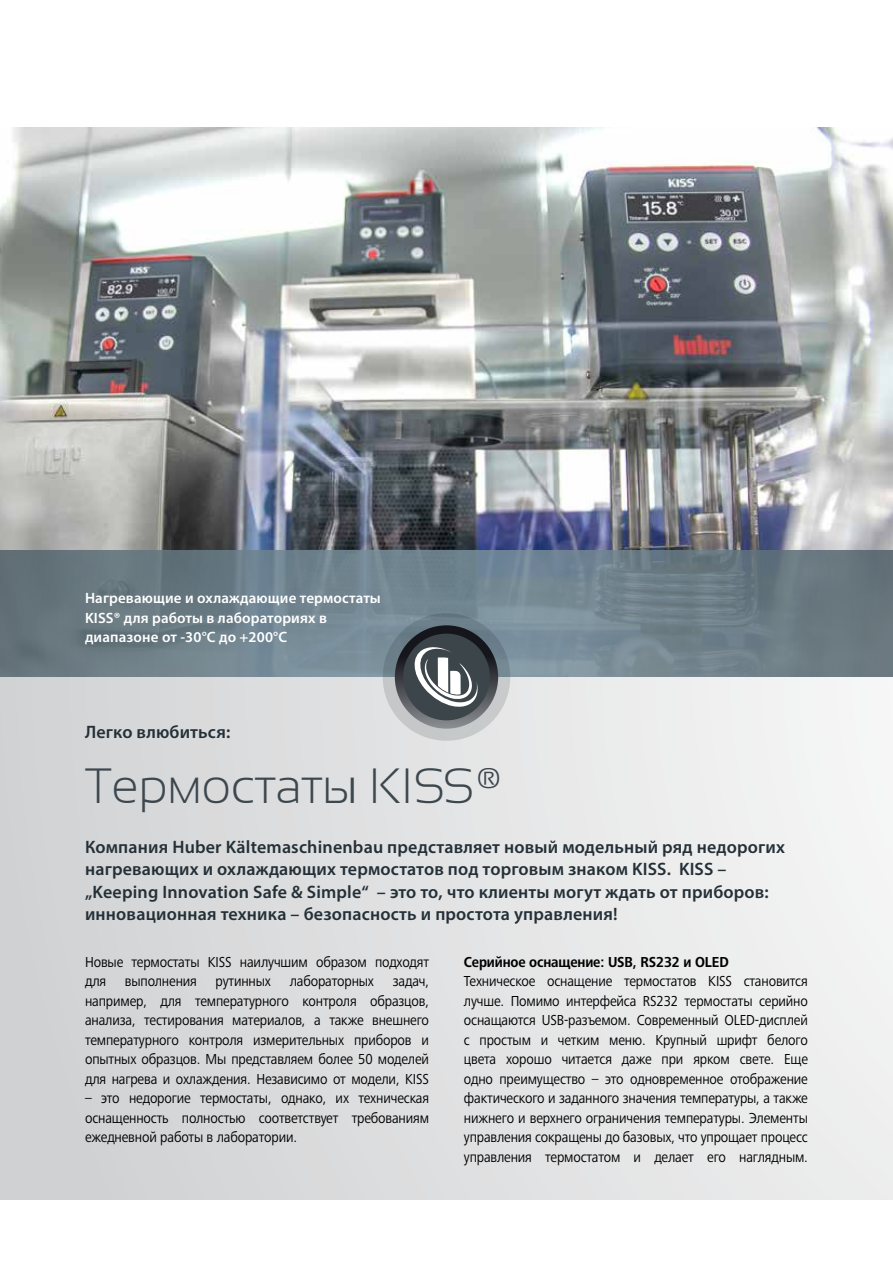
<style>
.page{position:relative;width:893px;height:1263px;background:#fff}
.page>*{position:absolute;margin:0;border:0;box-sizing:border-box;transform-origin:0 0}
.t1{font:300 49.5px "Sansation";color:#3c474e}
.t2{font:600 18px/22.5px "Myriad Pro";letter-spacing:.01em;color:#243038}
.t3{font:15px/19.5px "Frutiger Next LTW1 G";letter-spacing:-.01em;color:#000;text-align:justify;scale:.9 1}
.t4{font:600 15px/19.5px "Myriad Pro";letter-spacing:.01em;color:#fff}
.t5{font:700 15px "Frutiger Next LTW1 G";letter-spacing:-.01em;color:#000;scale:.9 1}
</style>
<div class="page">
<div style="left:0;top:128px;width:893px;height:1071px;background:linear-gradient(to right,#cfd1d2,#f3f3f4)"></div>
<img style="left:0;top:128px;width:893px;height:422px">
<svg style="left:0;top:550px;width:893px;height:126px;background:#6e808a"></svg>
<svg style="left:383px;top:613px;width:127px;height:128px;background:#98a3a9"></svg>
<svg style="left:395px;top:625px;width:103px;height:104px;background:#43464b"></svg>
<div style="left:403px;top:634px;width:87px;height:86px;background:#3b454a;border-radius:50%"></div>
<svg style="left:411px;top:647px;width:68px;height:60px"></svg>
<p class="t4" style="left:85px;top:588px;width:297px">Нагревающие и охлаждающие термостаты<br>KISS® для работы в лабораториях в диапазоне от -30°C до +200°C</p>
<p class="t2" style="left:85px;top:720px;width:147px">Легко влюбиться:</p>
<h1 class="t1" style="left:85px;top:758px;width:420px">Tермостаты KISS®</h1>
<p class="t2" style="left:85px;top:835px;width:701px">Компания Huber Kältemaschinenbau представляет новый модельный ряд недорогих нагревающих и охлаждающих термостатов под торговым знаком KISS. KISS – „Keeping Innovation Safe &amp; Simple“ – это то, что клиенты могут ждать от приборов: инновационная техника – безопасность и простота управления!</p>
<p class="t3" style="left:85px;top:952px;width:384px">Новые термостаты KISS наилучшим образом подходят для выполнения рутинных лабораторных задач, например, для температурного контроля образцов, анализа, тестирования материалов, а также внешнего температурного контроля измерительных приборов и опытных образцов. Мы представляем более 50 моделей для нагрева и охлаждения. Независимо от модели, KISS</p>
<p class="t3" style="left:85px;top:1089px;width:384px">– это недорогие термостаты, однако, их техническая оснащенность полностью соответствует требованиям ежедневной работы в лаборатории.</p>
<p class="t5" style="left:464px;top:953px;width:296px">Серийное оснащение: USB, RS232 и OLED</p>
<p class="t3" style="left:464px;top:972px;width:384px">Техническое оснащение термостатов KISS становится лучше. Помимо интерфейса RS232 термостаты серийно оснащаются USB-разъемом. Современный OLED-дисплей с простым и четким меню. Крупный шрифт белого цвета хорошо читается даже при ярком свете. Еще одно преимущество – это одновременное отображение фактического и заданного значения температуры, а также нижнего и верхнего ограничения температуры. Элементы управления сокращены до базовых, что упрощает процесс управления термостатом и делает его наглядным.</p>
</div>
